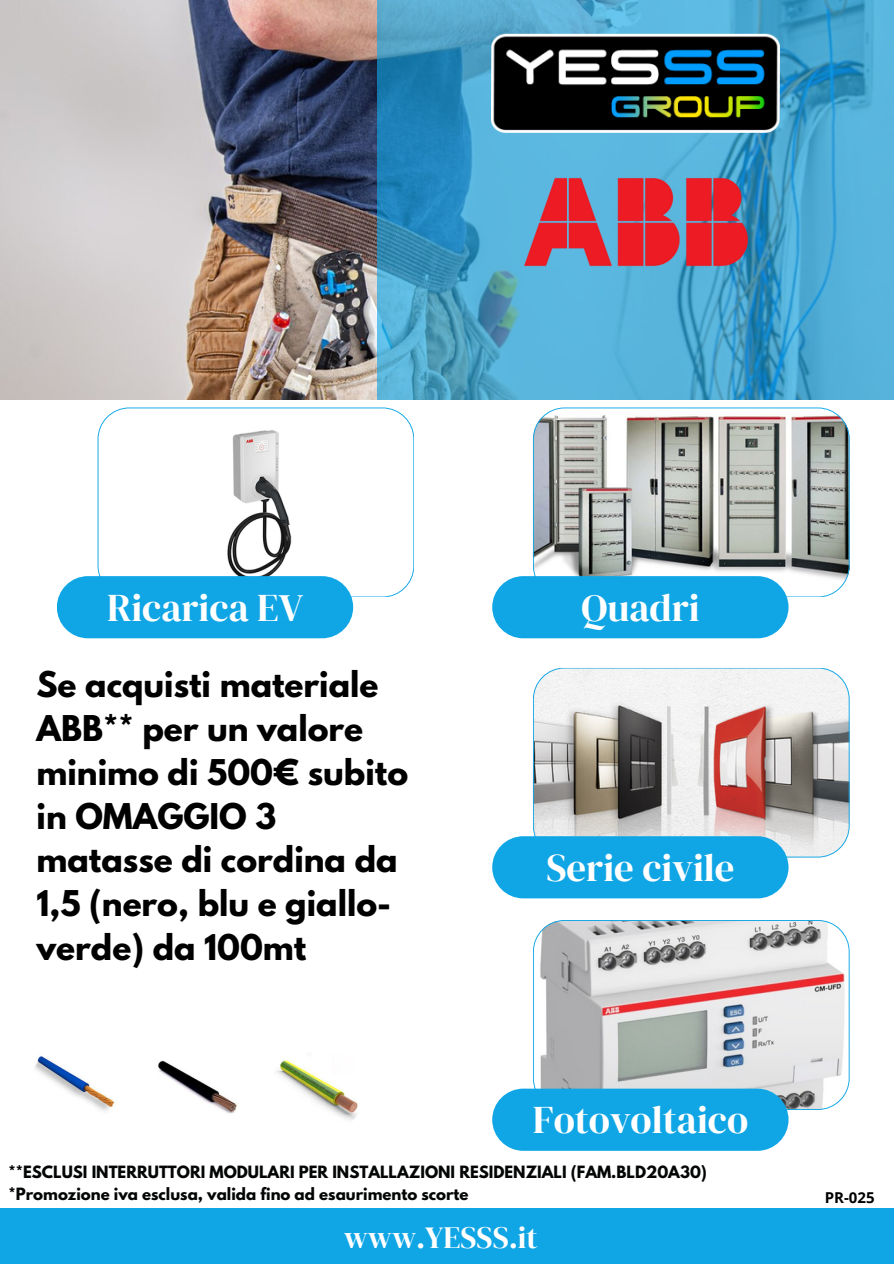
<style>
.page{position:relative;width:894px;height:1264px;background:#fff}
.page>*{position:absolute;margin:0;border:0;box-sizing:border-box;transform-origin:0 0}
.t1{font:38.85px "DM Serif Display";color:#fff}
.t2{font:700 31.5px/43.8px "League Spartan";color:#000}
.t3{font:30.75px "DM Serif Display";color:#fff}
.t4{font:700 15px "League Spartan";color:#040505}
.t5{font:700 15px "Open Sans";color:#000}
</style>
<div class="page">
<img style="left:0;top:0;width:377px;height:400px">
<svg style="left:377px;top:0;width:516px;height:400px;background:#49a4ce"></svg>
<svg style="left:532px;top:667px;width:317px;height:190px"></svg>
<div style="left:492px;top:836px;width:296px;height:62px;background:#10a6e6;border-radius:31px"></div>
<div style="left:0;top:1207px;width:893px;height:56px;background:#10a6e6"></div>
<img style="left:491px;top:22px;width:288px;height:119px">
<img style="left:522px;top:177px;width:226px;height:91px">
<img style="left:29px;top:1035px;width:95px;height:95px;border-radius:50%">
<img style="left:150px;top:1039px;width:95px;height:95px;border-radius:50%">
<img style="left:271px;top:1039px;width:95px;height:95px;border-radius:50%">
<svg style="left:532px;top:407px;width:317px;height:190px"></svg>
<div style="left:492px;top:576px;width:296px;height:62px;background:#10a6e6;border-radius:31px"></div>
<svg style="left:533px;top:920px;width:316px;height:189px;background:#cac6c8"></svg>
<div style="left:492px;top:1088px;width:296px;height:62px;background:#10a6e6;border-radius:31px"></div>
<svg style="left:97px;top:407px;width:317px;height:190px"></svg>
<div style="left:57px;top:576px;width:296px;height:62px;background:#10a6e6;border-radius:31px"></div>
<p class="t1" style="left:107px;top:580px;width:198px">Ricarica EV</p>
<p class="t2" style="left:36px;top:666px;width:373px">Se acquisti materiale<br>ABB** per un valore minimo di 500€ subito in OMAGGIO 3 matasse di cordina da<br>1,5 (nero, blu e giallo&shy;verde) da 100mt</p>
<p class="t1" style="left:581px;top:580px;width:120px">Quadri</p>
<p class="t1" style="left:546px;top:840px;width:190px">Serie civile</p>
<p class="t1" style="left:532px;top:1092px;width:217px">Fotovoltaico</p>
<p class="t4" style="left:9px;top:1164px;width:699px">**ESCLUSI INTERRUTTORI MODULARI PER INSTALLAZIONI RESIDENZIALI (FAM.BLD20A30)</p>
<p class="t4" style="left:9px;top:1186px;width:461px">*Promozione iva esclusa, valida fino ad esaurimento scorte</p>
<p class="t5" style="left:824px;top:1186px;width:51px">PR-025</p>
<p class="t3" style="left:344px;top:1215px;width:195px">www.YESSS.it</p>
</div>
